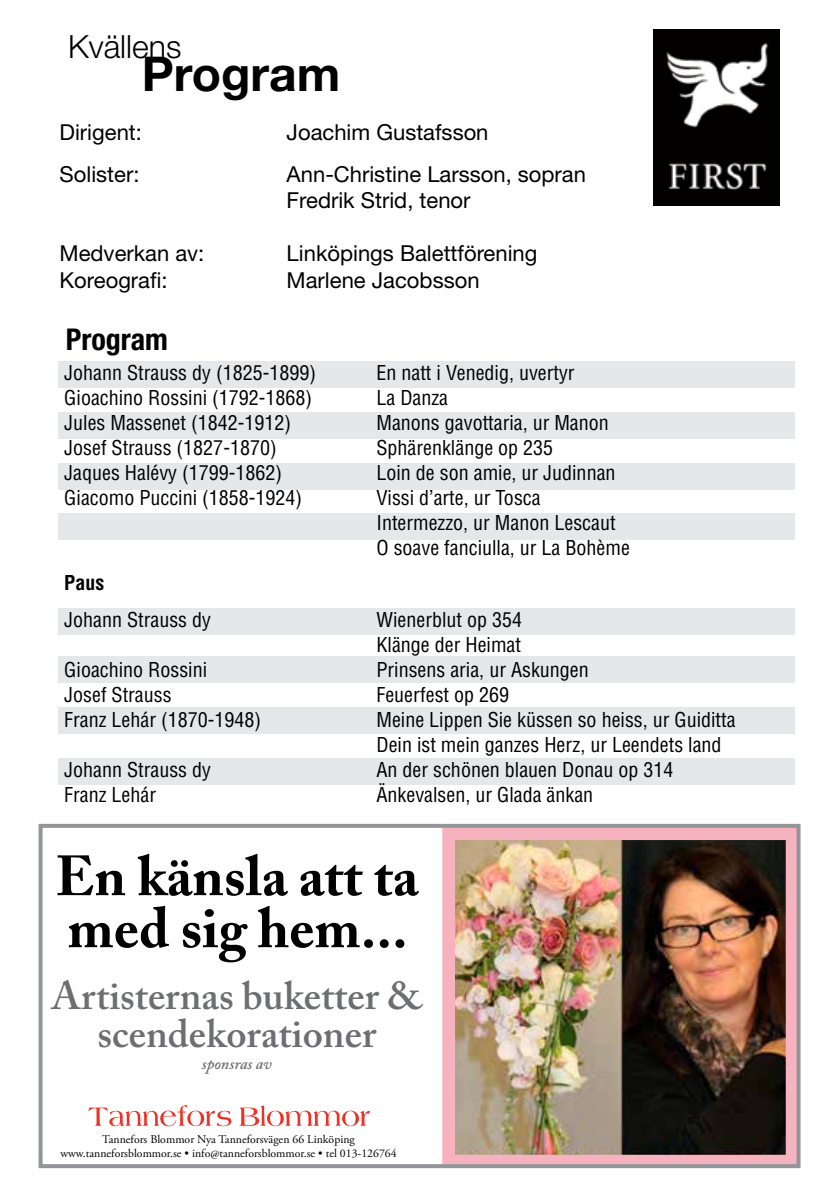
<style>
.page{position:relative;width:840px;height:1191px;background:#fff}
.page>*{position:absolute;margin:0;border:0;box-sizing:border-box;transform-origin:0 0}
.t1{font:700 56px/52px "Adobe Caslon";color:#000}
.t2{font:700 48px "Helvetica Neue LT Std";color:#000}
.t3{font:600 39.6px/38px "Adobe Caslon Pro";color:#6d6e71;text-align:center}
.t4{font:300 32px "Helvetica Neue LT Std";color:#000}
.t5{font:700 condensed 30px "Helvetica Neue LT Std";color:#000}
.t6{font:22px/26.4px "Helvetica Neue LT Std";color:#000}
.t7{font:condensed 20px/25px "Helvetica LT Std";color:#000}
.t8{font:700 condensed 20px "Helvetica LT Std";color:#000}
.t9{font:italic 600 16px "Adobe Caslon Pro";color:#6d6e71}
.t10{font:11.8px/14.2px "Adobe Garamond Pro";color:#000;text-align:center}
</style>
<div class="page">
<div style="left:58px;top:361px;width:736px;height:26px;background:#e6e7e8"></div>
<div style="left:58px;top:412px;width:736px;height:27px;background:#e6e7e8"></div>
<div style="left:58px;top:463px;width:736px;height:27px;background:#e6e7e8"></div>
<div style="left:58px;top:513px;width:736px;height:26px;background:#e6e7e8"></div>
<div style="left:58px;top:608px;width:736px;height:26px;background:#e6e7e8"></div>
<div style="left:58px;top:656px;width:736px;height:26px;background:#e6e7e8"></div>
<div style="left:58px;top:707px;width:736px;height:26px;background:#e6e7e8"></div>
<div style="left:58px;top:758px;width:736px;height:26px;background:#e6e7e8"></div>
<img style="left:653px;top:29px;width:126px;height:176px">
<svg style="left:88px;top:1105px;width:143px;height:21px"></svg>
<svg style="left:239px;top:1105px;width:131px;height:21px"></svg>
<img style="left:456px;top:841px;width:328px;height:312px">
<div style="left:442px;top:827px;width:356px;height:340px;border:13px solid #f7b2bf"></div>
<div style="left:39px;top:824px;width:761px;height:344px;border:4px solid #939598"></div>
<h3 class="t4" style="left:68px;top:27px;width:115px">Kvällens</h3>
<h2 class="t2" style="left:142px;top:44px;width:200px">Program</h2>
<p class="t6" style="left:60px;top:118px;width:84px">Dirigent:</p>
<p class="t6" style="left:286px;top:118px;width:203px">Joachim Gustafsson</p>
<p class="t6" style="left:60px;top:161px;width:81px">Solister:</p>
<p class="t6" style="left:286px;top:161px;width:301px">Ann-Christine Larsson, sopran<br>Fredrik Strid, tenor</p>
<p class="t6" style="left:60px;top:240px;width:146px">Medverkan av:</p>
<p class="t6" style="left:286px;top:240px;width:252px">Linköpings Balettförening</p>
<p class="t6" style="left:60px;top:266px;width:109px">Koreografi:</p>
<p class="t6" style="left:286px;top:266px;width:194px">Marlene Jacobsson</p>
<h3 class="t5" style="left:66px;top:321px;width:104px">Program</h3>
<p class="t7" style="left:64px;top:360px;width:253px">Johann Strauss dy (1825-1899)</p>
<p class="t7" style="left:376px;top:360px;width:199px">En natt i Venedig, uvertyr</p>
<p class="t7" style="left:64px;top:385px;width:249px">Gioachino Rossini (1792-1868)</p>
<p class="t7" style="left:376px;top:385px;width:73px">La Danza</p>
<p class="t7" style="left:64px;top:410px;width:228px">Jules Massenet (1842-1912)</p>
<p class="t7" style="left:376px;top:410px;width:234px">Manons gavottaria, ur Manon</p>
<p class="t7" style="left:64px;top:435px;width:214px">Josef Strauss (1827-1870)</p>
<p class="t7" style="left:376px;top:435px;width:178px">Sphärenklänge op 235</p>
<p class="t7" style="left:64px;top:460px;width:219px">Jaques Halévy (1799-1862)</p>
<p class="t7" style="left:376px;top:460px;width:240px">Loin de son amie, ur Judinnan</p>
<p class="t7" style="left:64px;top:485px;width:239px">Giacomo Puccini (1858-1924)</p>
<p class="t7" style="left:376px;top:485px;width:255px">Vissi d’arte, ur Tosca<br>Intermezzo, ur Manon Lescaut<br>O soave fanciulla, ur La Bohème</p>
<p class="t8" style="left:64px;top:570px;width:41px">Paus</p>
<p class="t7" style="left:64px;top:607px;width:148px">Johann Strauss dy</p>
<p class="t7" style="left:376px;top:607px;width:147px">Wienerblut op 354<br>Klänge der Heimat</p>
<p class="t7" style="left:64px;top:657px;width:144px">Gioachino Rossini</p>
<p class="t7" style="left:376px;top:657px;width:214px">Prinsens aria, ur Askungen</p>
<p class="t7" style="left:64px;top:682px;width:109px">Josef Strauss</p>
<p class="t7" style="left:376px;top:682px;width:134px">Feuerfest op 269</p>
<p class="t7" style="left:64px;top:707px;width:198px">Franz Lehár (1870-1948)</p>
<p class="t7" style="left:376px;top:707px;width:360px">Meine Lippen Sie küssen so heiss, ur Guiditta<br>Dein ist mein ganzes Herz, ur Leendets land</p>
<p class="t7" style="left:64px;top:757px;width:148px">Johann Strauss dy</p>
<p class="t7" style="left:376px;top:757px;width:298px">An der schönen blauen Donau op 314</p>
<p class="t7" style="left:64px;top:782px;width:93px">Franz Lehár</p>
<p class="t7" style="left:376px;top:782px;width:218px">Änkevalsen, ur Glada änkan</p>
<h1 class="t1" style="left:55px;top:850px;width:364px">En känsla att ta med sig hem...</h1>
<h3 class="t3" style="left:52px;top:976px;width:372px">Artisternas buketter &amp; scendekorationer</h3>
<p class="t9" style="left:202px;top:1054px;width:72px">sponsras av</p>
<p class="t10" style="left:60px;top:1132px;width:337px">Tannefors Blommor Nya Tanneforsvägen 66 Linköping www.tanneforsblommor.se • info@tanneforsblommor.se • tel 013-126764</p>
</div>
